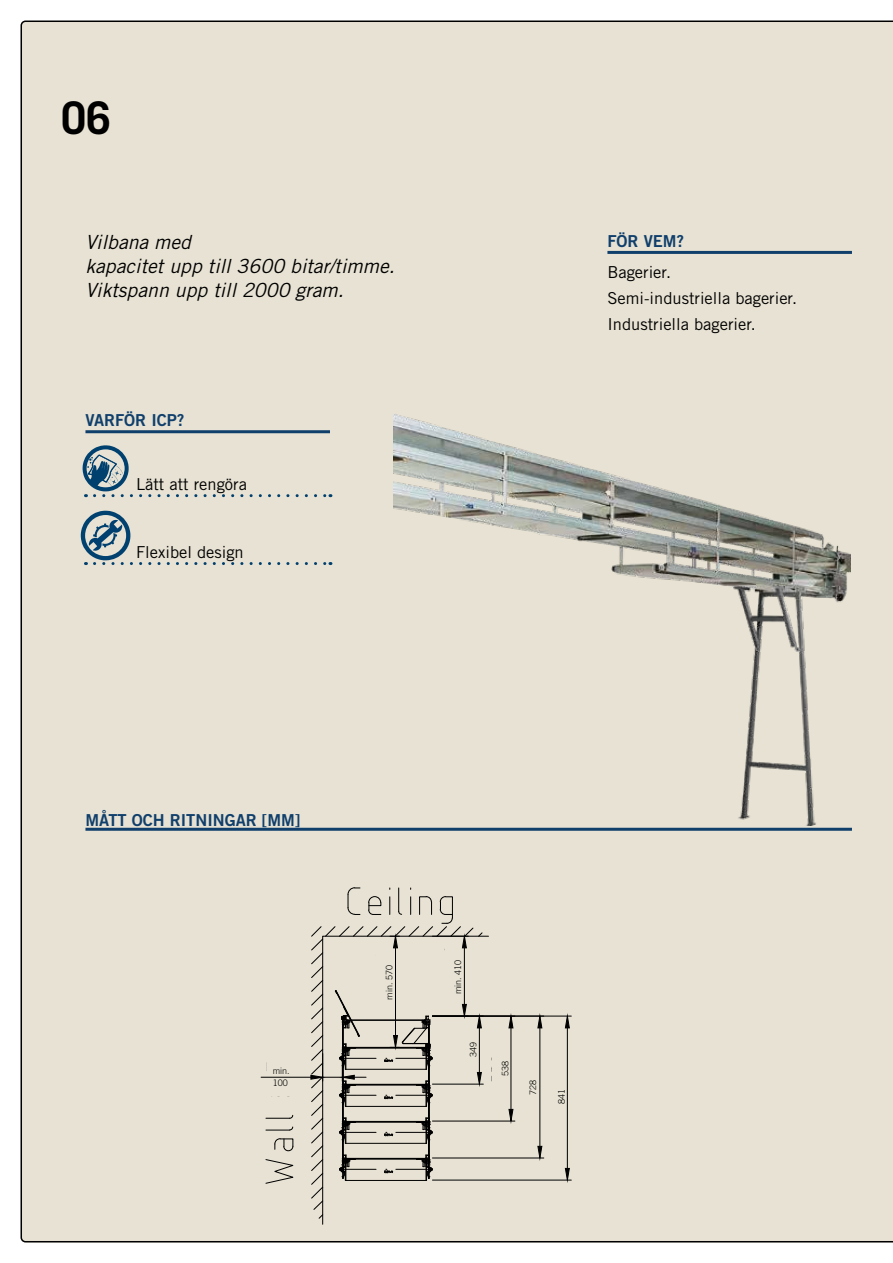
<style>
.page{position:relative;width:893px;height:1263px;background:#fff}
.page>*{position:absolute;margin:0;border:0;box-sizing:border-box;transform-origin:0 0}
.t1{font:700 45px "Trade Gothic LT Std";color:#000}
.t2{font:italic 19.5px/24px "Trade Gothic LT Std";color:#000}
.t3{font:16.5px/26.2px "Trade Gothic LT Std";color:#000}
.t4{font:16.5px "Trade Gothic LT Std Bd 2";color:#103f6c}
.t5{font:300 9px/11.7px "Trade Gothic LT Std";color:#000}
</style>
<div class="page">
<div style="left:21px;top:21px;width:872px;height:1221px;background:#e7e2d3"></div>
<h1 class="t1" style="left:61px;top:90px;width:52px">06</h1>
<p class="t2" style="left:85px;top:231px;width:311px">Vilbana med<br>kapacitet upp till 3600 bitar/timme.<br>Viktspann upp till 2000 gram.</p>
<p class="t4" style="left:85px;top:410px;width:100px">VARFÖR ICP?</p>
<p class="t3" style="left:136px;top:470px;width:112px">Lätt att rengöra</p>
<p class="t3" style="left:136px;top:538px;width:109px">Flexibel design</p>
<p class="t4" style="left:607px;top:231px;width:78px">FÖR VEM?</p>
<p class="t3" style="left:607px;top:259px;width:191px">Bagerier.<br>Semi-industriella bagerier.<br>Industriella bagerier.</p>
<p class="t4" style="left:85px;top:810px;width:216px">MÅTT OCH RITNINGAR [MM]</p>
<p class="t5" style="left:273px;top:1065px;width:19px">min.<br>100</p>
<p class="t5" style="left:383px;top:999px;width:36px;rotate:-90deg">min. 570</p>
<p class="t5" style="left:452px;top:994px;width:36px;rotate:-90deg">min. 410</p>
<p class="t5" style="left:467px;top:1057px;width:17px;rotate:-90deg">349</p>
<p class="t5" style="left:499px;top:1076px;width:17px;rotate:-90deg">538</p>
<p class="t5" style="left:527px;top:1095px;width:17px;rotate:-90deg">728</p>
<p class="t5" style="left:556px;top:1104px;width:17px;rotate:-90deg">841</p>
</div>
